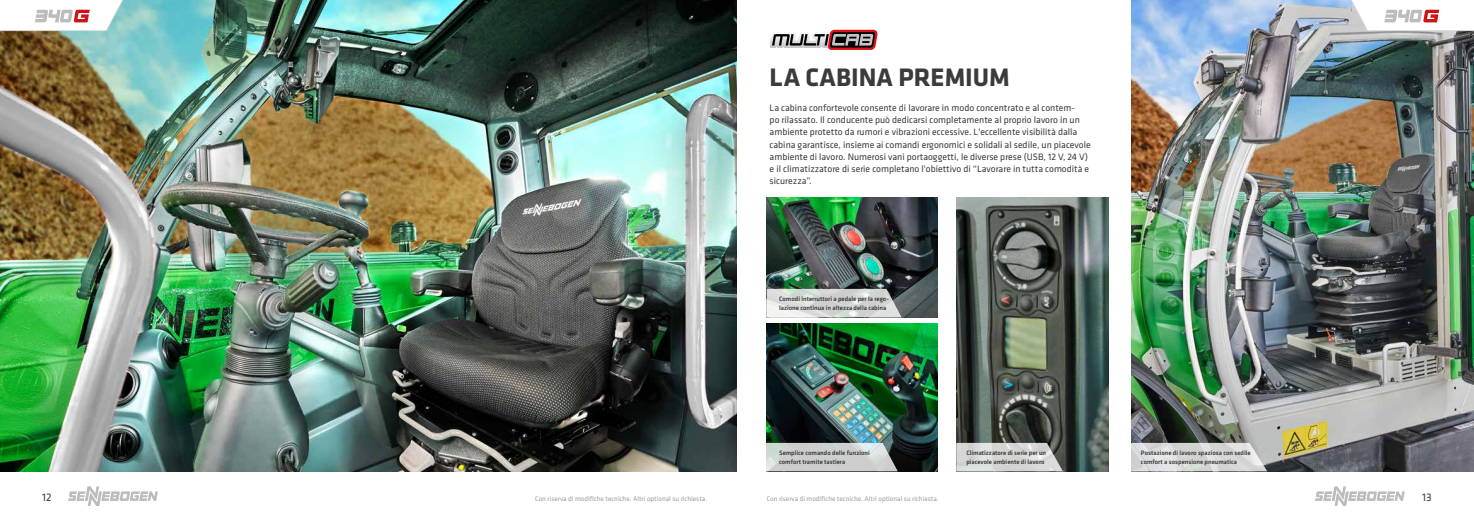
<style>
.page{position:relative;width:1474px;height:521px;background:#fff}
.page>*{position:absolute;margin:0;border:0;box-sizing:border-box;transform-origin:0 0}
.t1{font:700 26.25px "Klavika Basic";color:#3b3b3a}
.t2{font:11.38px "Klavika Basic";color:#3b3b3a}
.t3{font:9.62px/12.2px "Klavika Basic";color:#3b3b3a}
.t4{font:7px "Klavika Basic";color:#9c9d9d}
.t5{font:500 6.56px/8.3px "Klavika Basic";color:#3b3b3a}
</style>
<div class="page">
<svg style="left:68px;top:486px;width:90px;height:20px"></svg>
<svg style="left:1315px;top:486px;width:89px;height:20px"></svg>
<img style="left:0;top:0;width:737px;height:471px">
<img style="left:956px;top:197px;width:152px;height:274px">
<img style="left:766px;top:197px;width:171px;height:120px">
<img style="left:766px;top:323px;width:171px;height:148px">
<svg style="left:766px;top:443px;width:131px;height:28px;background:#c6c9c9"></svg>
<svg style="left:766px;top:289px;width:135px;height:28px;background:#d1d3d2"></svg>
<hr style="left:769px;top:33px;width:61px;height:1px;background:#f9f9f9">
<hr style="left:769px;top:34px;width:61px;height:1px;background:#f6f6f6">
<hr style="left:769px;top:35px;width:61px;height:1px;background:#f3f3f3">
<hr style="left:769px;top:36px;width:61px;height:1px;background:#efefef">
<hr style="left:769px;top:37px;width:61px;height:1px;background:#ebebeb">
<hr style="left:769px;top:38px;width:61px;height:1px;background:#e8e9e9">
<hr style="left:769px;top:39px;width:61px;height:1px;background:#e4e5e5">
<hr style="left:769px;top:40px;width:61px;height:1px;background:#e1e1e1">
<hr style="left:769px;top:41px;width:61px;height:1px;background:#dddede">
<hr style="left:769px;top:42px;width:61px;height:1px;background:#dadbdb">
<hr style="left:769px;top:43px;width:61px;height:1px;background:#d6d7d7">
<hr style="left:769px;top:44px;width:61px;height:1px;background:#d2d3d3">
<hr style="left:769px;top:45px;width:61px;height:1px;background:#cfd0d0">
<hr style="left:769px;top:46px;width:61px;height:1px;background:#cbcccc">
<hr style="left:769px;top:47px;width:61px;height:1px;background:#c7c8c8">
<hr style="left:769px;top:48px;width:61px;height:1px;background:#c6c6c7">
<svg style="left:772px;top:30px;width:105px;height:20px"></svg>
<svg style="left:956px;top:443px;width:106px;height:28px;background:#cdcfcd"></svg>
<img style="left:1131px;top:0;width:342px;height:471px">
<svg style="left:1131px;top:443px;width:136px;height:28px;background:#d7d8d8"></svg>
<svg style="left:0;top:0;width:128px;height:31px"></svg>
<svg style="left:1345px;top:0;width:128px;height:31px"></svg>
<h1 class="t1" style="left:769px;top:58px;width:242px">LA CABINA PREMIUM</h1>
<p class="t3" style="left:769px;top:101px;width:322px">La cabina confortevole consente di lavorare in modo concentrato e al contem-<br>po rilassato. Il conducente può dedicarsi completamente al proprio lavoro in un ambiente protetto da rumori e vibrazioni eccessive. L'eccellente visibilità dalla cabina garantisce, insieme ai comandi ergonomici e solidali al sedile, un piacevole ambiente di lavoro. Numerosi vani portaoggetti, le diverse prese (USB, 12 V, 24 V) e il climatizzatore di serie completano l'obiettivo di “Lavorare in tutta comodità e sicurezza”.</p>
<p class="t5" style="left:779px;top:295px;width:111px">Comodi interruttori a pedale per la rego&shy;lazione continua in altezza della cabina</p>
<p class="t5" style="left:779px;top:449px;width:92px">Semplice comando delle funzioni comfort tramite tastiera</p>
<p class="t5" style="left:966px;top:449px;width:81px">Climatizzatore di serie per un piacevole ambiente di lavoro</p>
<p class="t5" style="left:1140px;top:449px;width:111px">Postazione di lavoro spaziosa con sedile comfort a sospensione pneumatica</p>
<p class="t2" style="left:42px;top:490px;width:11px">12</p>
<p class="t4" style="left:535px;top:494px;width:173px">Con riserva di modifiche tecniche. Altri optional su richiesta.</p>
<p class="t4" style="left:766px;top:494px;width:173px">Con riserva di modifiche tecniche. Altri optional su richiesta.</p>
<p class="t2" style="left:1422px;top:490px;width:11px">13</p>
</div>
